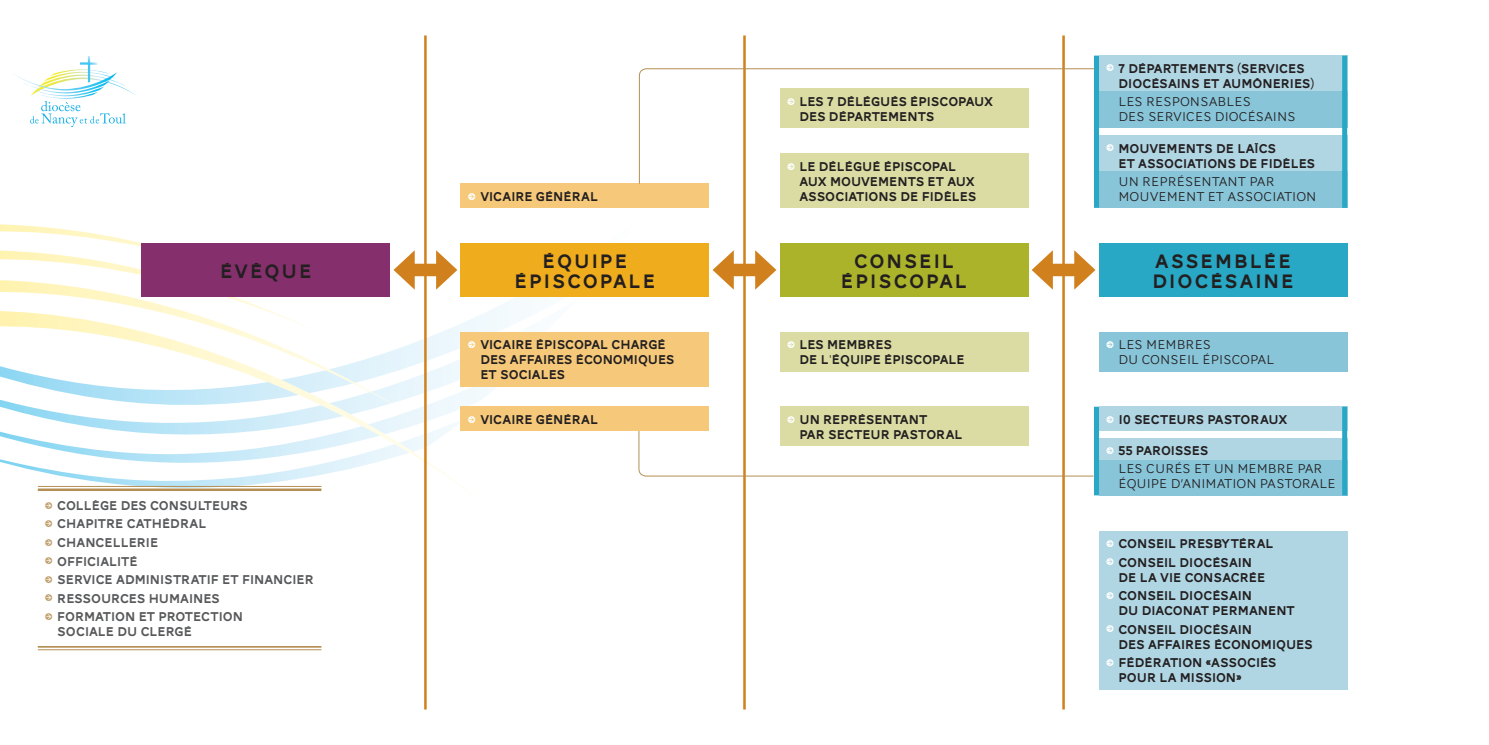
<style>
.page{position:relative;width:1489px;height:745px;background:#fff}
.page>*{position:absolute;margin:0;border:0;box-sizing:border-box;transform-origin:0 0}
.t1{font:20px/20px "AW Conqueror Carved One";letter-spacing:.1em;color:#231f20;text-align:center}
.t2{font:13.12px/15px "AW Conqueror Carved One";color:#231f20}
.t3{font:13.12px/18.5px "AW Conqueror Carved One";color:#57585a}
.t4{font:300 13.12px/15px "AW Conqueror Sans";letter-spacing:.17em;color:#231f20}
.s1{font-family:"Le Monde Journal Ptf";font-size:10px;color:#fff}
.s2{font-family:"Le Monde Journal Ptf";font-weight:400;font-size:10px;color:#fff}
.s3{font-family:"Le Monde Journal Ptf";font-size:10px;color:#c1a170}
</style>
<div class="page">
<svg style="left:0;top:174px;width:647px;height:340px"></svg>
<hr style="left:424px;top:35px;width:2px;height:674px;background:#d0801c">
<hr style="left:743px;top:35px;width:2px;height:674px;background:#d0801c">
<hr style="left:1062px;top:35px;width:2px;height:674px;background:#d0801c">
<svg style="left:14px;top:56px;width:121px;height:71px"></svg>
<hr style="left:38px;top:644px;width:283px;height:3px;background:#b48f54">
<hr style="left:38px;top:649px;width:283px;height:1px;background:#b48f54">
<div style="left:38px;top:490px;width:283px;height:154px;background:#fff"></div>
<hr style="left:38px;top:488px;width:283px;height:2px;background:#b48f54">
<hr style="left:38px;top:485px;width:283px;height:1px;background:#b48f54">
<div style="left:780px;top:332px;width:248px;height:39px;background:#dadca4"></div>
<div style="left:1098px;top:332px;width:248px;height:39px;background:#88c5d9"></div>
<div style="left:461px;top:332px;width:248px;height:54px;background:#f6c97a"></div>
<div style="left:142px;top:243px;width:248px;height:53px;background:#85306c"></div>
<div style="left:780px;top:243px;width:248px;height:53px;background:#abb32b"></div>
<div style="left:461px;top:243px;width:248px;height:53px;background:#efac1c"></div>
<div style="left:406px;top:263px;width:38px;height:13px;background:#d0801c"></div>
<svg style="left:436px;top:250px;width:21px;height:39px"></svg>
<svg style="left:393px;top:250px;width:22px;height:39px"></svg>
<div style="left:725px;top:263px;width:38px;height:13px;background:#d0801c"></div>
<svg style="left:755px;top:250px;width:21px;height:39px"></svg>
<svg style="left:712px;top:251px;width:21px;height:38px"></svg>
<div style="left:1044px;top:263px;width:38px;height:13px;background:#d0801c"></div>
<svg style="left:1074px;top:250px;width:21px;height:39px"></svg>
<svg style="left:1031px;top:251px;width:21px;height:38px"></svg>
<div style="left:1098px;top:243px;width:248px;height:53px;background:#28a8c4"></div>
<div style="left:1098px;top:530px;width:248px;height:159px;background:#b0d6e4"></div>
<div style="left:780px;top:153px;width:248px;height:55px;background:#dadca4"></div>
<div style="left:461px;top:183px;width:248px;height:25px;background:#f6c97a"></div>
<svg style="left:638px;top:68px;width:455px;height:116px"></svg>
<div style="left:1098px;top:56px;width:248px;height:36px;background:#b0d6e4"></div>
<div style="left:1098px;top:92px;width:248px;height:36px;background:#88c5d9"></div>
<div style="left:1098px;top:135px;width:248px;height:36px;background:#b0d6e4"></div>
<div style="left:1098px;top:171px;width:248px;height:37px;background:#88c5d9"></div>
<div style="left:1093px;top:56px;width:5px;height:152px;background:#28a8c4"></div>
<svg style="left:1341px;top:56px;width:5px;height:152px"></svg>
<div style="left:780px;top:406px;width:248px;height:39px;background:#dadca4"></div>
<div style="left:461px;top:406px;width:248px;height:24px;background:#f6c97a"></div>
<svg style="left:638px;top:430px;width:455px;height:46px"></svg>
<div style="left:1098px;top:459px;width:248px;height:36px;background:#88c5d9"></div>
<div style="left:1098px;top:437px;width:248px;height:22px;background:#b0d6e4"></div>
<div style="left:1098px;top:406px;width:248px;height:24px;background:#b0d6e4"></div>
<div style="left:1093px;top:406px;width:5px;height:89px;background:#28a8c4"></div>
<svg style="left:1341px;top:406px;width:5px;height:89px"></svg>
<p class="t2" style="left:468px;top:190px;width:132px"><span class="s1">ˢ</span> VICAIRE GÉNÉRAL</p>
<p class="t2" style="left:799px;top:95px;width:195px;text-indent:-12px"><span class="s1">ˢ</span> LES 7 DÉLÉGUÉS ÉPISCOPAUX<br>DES DÉPARTEMENTS</p>
<p class="t2" style="left:799px;top:160px;width:178px;text-indent:-12px"><span class="s1">ˢ</span> LE DÉLÉGUÉ ÉPISCOPAL<br>AUX MOUVEMENTS ET AUX<br>ASSOCIATIONS DE FIDÈLES</p>
<p class="t2" style="left:1118px;top:62px;width:197px;text-indent:-12px"><span class="s1">ˢ</span> 7 DÉPARTEMENTS (SERVICES<br>DIOCÉSAINS ET AUMÔNERIES)</p>
<p class="t4" style="left:1118px;top:94px;width:179px">LES RESPONSABLES<br>DES SE RVICES DIOCÉSAINS</p>
<p class="t2" style="left:1118px;top:141px;width:198px;text-indent:-12px"><span class="s1">ˢ</span> MOUVEMENTS DE LAÏCS<br>ET ASSOCIATIONS DE FIDÈLES</p>
<p class="t4" style="left:1118px;top:174px;width:158px">UN REPRÉSE NTANT PAR<br>MOUVEME</p>
<p class="t4" style="left:1186px;top:189px;width:132px">NT ET ASSOC IATION</p>
<h1 class="t1" style="left:514px;top:252px;width:142px">ÉQUIPE<br>ÉPISCOPALE</h1>
<h1 class="t1" style="left:1152px;top:252px;width:143px;text-align:left">ASSEMBLÉE<br>DIOCÉSAINE</h1>
<h1 class="t1" style="left:220px;top:262px;width:93px">ÉVÊQUE</h1>
<h1 class="t1" style="left:841px;top:252px;width:128px">CONSEIL<br>ÉPISCOPAL</h1>
<p class="t2" style="left:480px;top:338px;width:196px;text-indent:-12px"><span class="s1">ˢ</span> VICAIRE ÉPISCOPAL CHARGÉ<br>DES AFFAIRES ÉCONOMIQUES<br>ET SOCIALES</p>
<p class="t2" style="left:799px;top:338px;width:167px;text-indent:-12px"><span class="s1">ˢ</span> LES MEMBRES<br>DE L'ÉQUIPE ÉPISCOPALE</p>
<p class="t4" style="left:1106px;top:337px;width:51px"><span class="s2">ˢ</span>LES MEM</p>
<p class="t4" style="left:1118px;top:337px;width:140px;text-indent:58px">BRES<br>DU CONSEIL ÉPISCOPAL</p>
<p class="t3" style="left:45px;top:497px;width:270px"><span class="s3">ˢ</span> COLLÈGE DES CONSULTEURS<br><span class="s3">ˢ</span> CHAPITRE CATHÉDRAL<br><span class="s3">ˢ</span> CHANCELLERIE<br><span class="s3">ˢ</span> OFFICIALITÉ<br><span class="s3">ˢ</span> SERVICE ADMINISTRATIF ET FINANCIER <span class="s3">ˢ</span> RESSOURCES HUMAINES<br><span class="s3">ˢ</span> FORMATION ET PROTECTION</p>
<p class="t3" style="left:57px;top:623px;width:136px">SOCIALE DU CLERGÉ</p>
<p class="t2" style="left:468px;top:412px;width:132px"><span class="s1">ˢ</span> VICAIRE GÉNÉRAL</p>
<p class="t2" style="left:1106px;top:412px;width:183px"><span class="s1">ˢ</span> 10 SECTEURS PASTORAUX</p>
<p class="t2" style="left:1106px;top:444px;width:104px"><span class="s1">ˢ</span> 55 PAROISSES</p>
<p class="t4" style="left:1118px;top:461px;width:129px">LES CURÉS ET UN MEM</p>
<p class="t2" style="left:799px;top:412px;width:165px;text-indent:-12px"><span class="s1">ˢ</span> UN REPRÉSENTANT<br>PAR SECTEUR PASTORAL</p>
<p class="t4" style="left:1118px;top:461px;width:206px;text-indent:149px">BRE PAR<br>ÉQUIPE D’ANIMATION PASTORALE</p>
<p class="t2" style="left:1106px;top:535px;width:169px;line-height:18.5px"><span class="s1">ˢ</span> CONSEIL PRESBYTÉRAL <span class="s1">ˢ</span> CONSEIL DIOCÉSAIN</p>
<p class="t2" style="left:1106px;top:568px;width:161px;line-height:18.5px;text-indent:12px">DE LA VIE CONSACRÉE <span class="s1">ˢ</span> CONSEIL DIOCÉSAIN</p>
<p class="t2" style="left:1106px;top:602px;width:190px;line-height:18.5px;text-indent:12px">DU DIACONAT PERMANENT <span class="s1">ˢ</span> CONSEIL DIOCÉSAIN</p>
<p class="t2" style="left:1106px;top:635px;width:208px;line-height:18.5px;text-indent:12px">DES AFFAIRES ÉCONOMIQUES <span class="s1">ˢ</span> FÉDÉRATION «ASSOCIÉS</p>
<p class="t2" style="left:1118px;top:671px;width:125px">POUR LA MISSION»</p>
</div>
